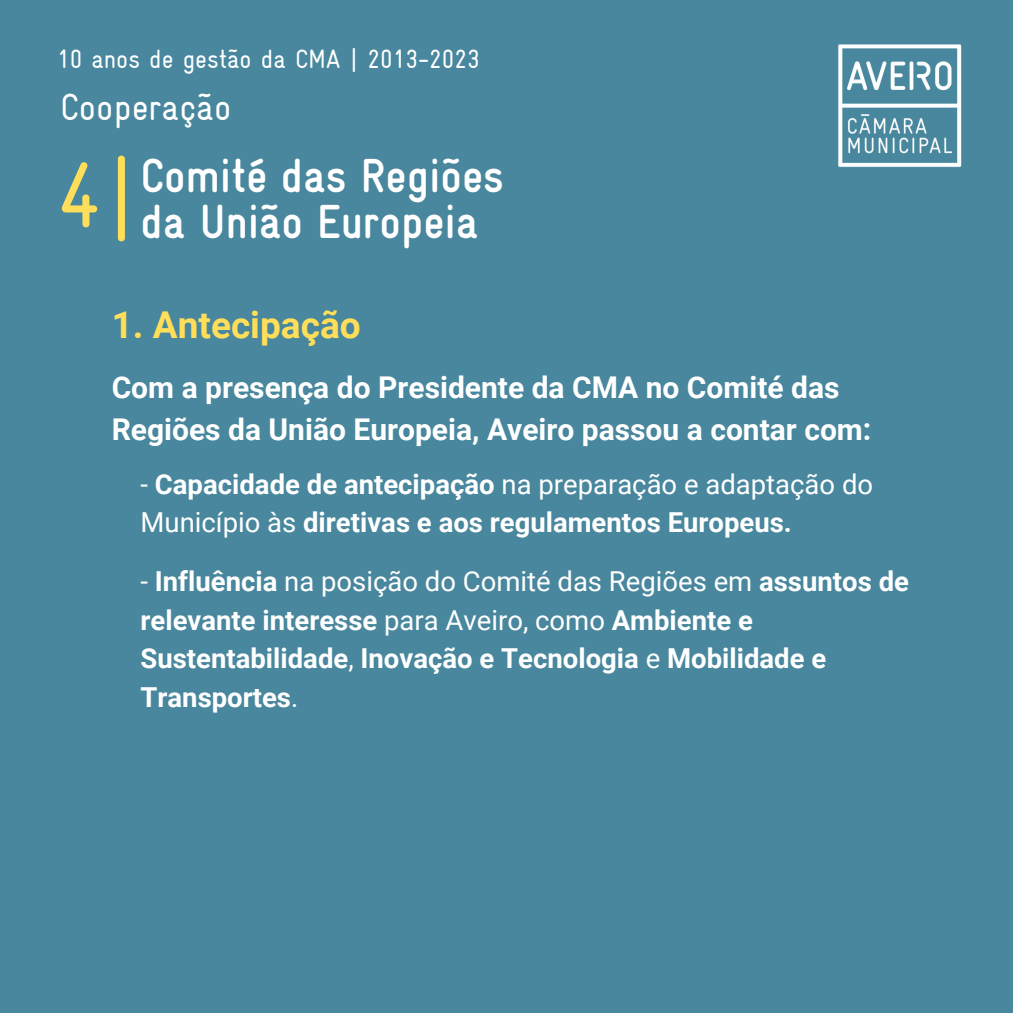
<style>
.page{position:relative;width:1013px;height:1013px;background:#fff}
.page>*{position:absolute;margin:0;border:0;box-sizing:border-box;transform-origin:0 0}
.t1{font:92.75px "Gravur Condensed";color:#ffde59}
.t2{font:700 47.88px "Gravur Condensed";color:#fff}
.t3{font:37.5px "Gravur Condensed";color:#fff}
.t4{font:700 37px "Roboto";color:#ffde59}
.t5{font:700 30px/41.2px "Roboto";color:#fff}
.t6{font:700 27.5px/38.5px "Roboto";color:#fff}
.t7{font:26.25px "Gravur Condensed";color:#fff}
.s1{font-weight:400}
</style>
<div class="page">
<div style="left:0;top:0;width:1012px;height:1012px;background:#48879d"></div>
<img style="left:838px;top:44px;width:124px;height:123px">
<h1 class="t7" style="left:57px;top:44px;width:424px">10 anos de gestão da CMA | 2013-2023</h1>
<h4 class="t3" style="left:60px;top:86px;width:173px">Cooperação</h4>
<p class="t1" style="left:57px;top:143px;width:82px">4|</p>
<h2 class="t2" style="left:140px;top:156px;width:365px">Comité das Regiões</h2>
<h2 class="t2" style="left:140px;top:202px;width:339px">da União Europeia</h2>
<h3 class="t4" style="left:112px;top:304px;width:251px">1. Antecipação</h3>
<h5 class="t5" style="left:112px;top:367px;width:761px">Com a presença do Presidente da CMA no Comité das<br>Regiões da União Europeia, Aveiro passou a contar com:</h5>
<h6 class="t6" style="left:140px;top:465px;width:734px"><span class="s1">-</span> Capacidade de antecipação <span class="s1">na preparação e adaptação do<br>Município às</span> diretivas e aos regulamentos Europeus.</h6>
<h6 class="t6" style="left:140px;top:563px;width:770px"><span class="s1">-</span> Influência <span class="s1">na posição do Comité das Regiões em</span> assuntos de relevante interesse <span class="s1">para Aveiro, como</span> Ambiente e Sustentabilidade<span class="s1">,</span> Inovação e Tecnologia <span class="s1">e</span> Mobilidade e Transportes<span class="s1">.</span></h6>
</div>
